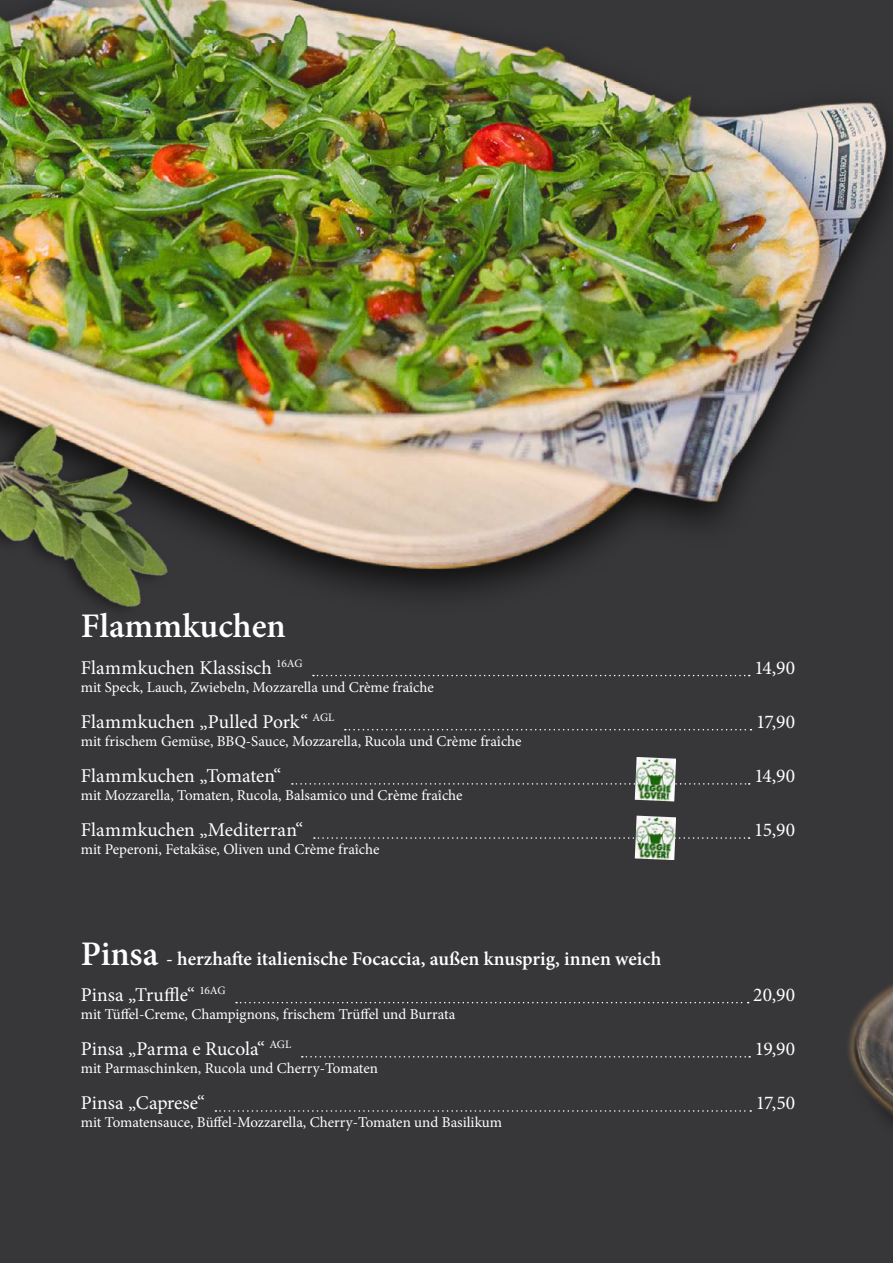
<style>
.page{position:relative;width:893px;height:1263px;background:#373739}
.page>*{position:absolute;margin:0;border:0;box-sizing:border-box;transform-origin:0 0}
.t1{font:600 34.5px "Minion Pro";color:#fff}
.t2{font:19.5px "Minion Pro";color:#fff}
.t3{font:600 19.5px/36.2px "Minion Pro";color:#fff}
.t4{font:15px "Minion Pro";color:#fff}
.s1{font-size:34.5px}
.s2{font-weight:400}
</style>
<div class="page">
<img style="left:848px;top:984px;width:45px;height:138px">
<img style="left:0;top:0;width:893px;height:677px">
<img style="left:0;top:388px;width:205px;height:261px">
<svg style="left:313px;top:675px;width:437px;height:1px"></svg>
<svg style="left:345px;top:729px;width:406px;height:1px"></svg>
<svg style="left:292px;top:783px;width:458px;height:2px"></svg>
<svg style="left:314px;top:837px;width:435px;height:2px"></svg>
<svg style="left:236px;top:1002px;width:513px;height:1px"></svg>
<svg style="left:302px;top:1056px;width:448px;height:1px"></svg>
<svg style="left:215px;top:1110px;width:536px;height:2px"></svg>
<img style="left:635px;top:757px;width:41px;height:44px">
<img style="left:635px;top:816px;width:41px;height:44px">
<h1 class="t1" style="left:81px;top:602px;width:207px">Flammkuchen</h1>
<h2 class="t2" style="left:81px;top:654px;width:223px">Flammkuchen Klassisch <sup>16AG</sup></h2>
<h2 class="t2" style="left:754px;top:654px;width:42px">14,90</h2>
<p class="t4" style="left:81px;top:677px;width:355px">mit Speck, Lauch, Zwiebeln, Mozzarella und Crème fraîche</p>
<h2 class="t2" style="left:81px;top:708px;width:255px">Flammkuchen „Pulled Pork“ <sup>AGL</sup></h2>
<h2 class="t2" style="left:756px;top:708px;width:41px">17,90</h2>
<p class="t4" style="left:81px;top:731px;width:442px">mit frischem Gemüse, BBQ-Sauce, Mozzarella, Rucola und Crème fraîche</p>
<h2 class="t2" style="left:81px;top:763px;width:202px">Flammkuchen „Tomaten“</h2>
<h2 class="t2" style="left:754px;top:763px;width:42px">14,90</h2>
<p class="t4" style="left:81px;top:785px;width:383px">mit Mozzarella, Tomaten, Rucola, Balsamico und Crème fraîche</p>
<h2 class="t2" style="left:81px;top:817px;width:224px">Flammkuchen „Mediterran“</h2>
<h2 class="t2" style="left:754px;top:817px;width:43px">15,90</h2>
<p class="t4" style="left:81px;top:839px;width:300px">mit Peperoni, Fetakäse, Oliven und Crème fraîche</p>
<h2 class="t3" style="left:81px;top:940px;width:582px"><span class="s1">Pinsa</span> - herzhafte italienische Focaccia, außen knusprig, innen weich<br><span class="s2">Pinsa „Truffle“</span> <sup>16AG</sup></h2>
<h2 class="t2" style="left:753px;top:981px;width:43px">20,90</h2>
<p class="t4" style="left:81px;top:1004px;width:376px">mit Tüffel-Creme, Champignons, frischem Trüffel und Burrata</p>
<h2 class="t2" style="left:81px;top:1035px;width:212px">Pinsa „Parma e Rucola“ <sup>AGL</sup></h2>
<h2 class="t2" style="left:755px;top:1035px;width:42px">19,90</h2>
<p class="t4" style="left:81px;top:1058px;width:299px">mit Parmaschinken, Rucola und Cherry-Tomaten</p>
<h2 class="t2" style="left:81px;top:1090px;width:126px">Pinsa „Caprese“</h2>
<h2 class="t2" style="left:756px;top:1090px;width:41px">17,50</h2>
<p class="t4" style="left:81px;top:1112px;width:423px">mit Tomatensauce, Büffel-Mozzarella, Cherry-Tomaten und Basilikum</p>
</div>
